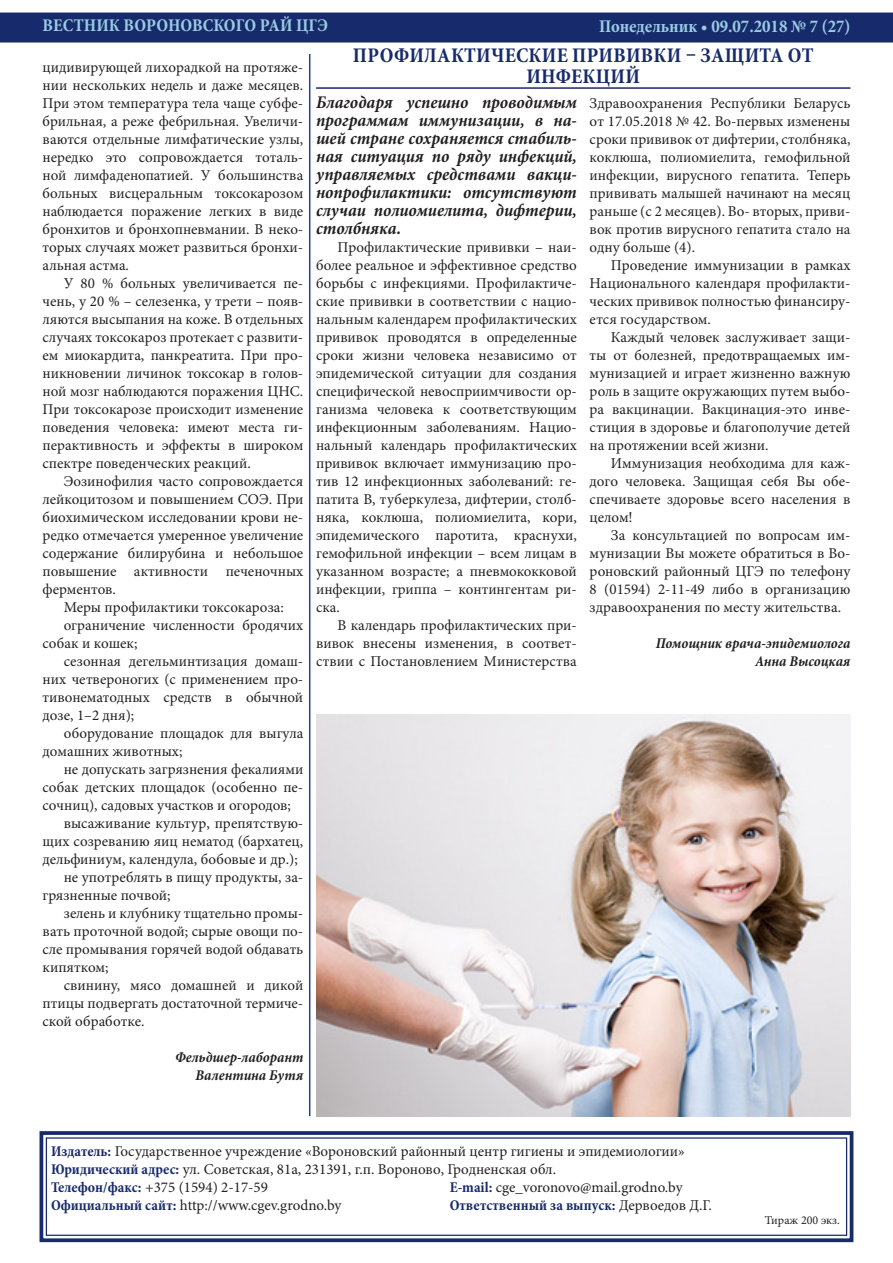
<style>
.page{position:relative;width:893px;height:1263px;background:#fff}
.page>*{position:absolute;margin:0;border:0;box-sizing:border-box;transform-origin:0 0}
.заголовок{font:700 condensed 21px/21px "Minion Pro";letter-spacing:.01em;color:#172a6c;text-align:center}
.начало{font:italic 700 condensed 18px/18px "Minion Pro";color:#231f20;text-align:justify}
.t1{font:700 condensed 18px "Minion Pro";color:#9bcce3}
.текст{font:15px/18px "Minion Pro";color:#231f20;text-align:justify}
.автор{font:italic 700 condensed 15px/18px "Minion Pro";color:#231f20;text-align:right}
.t2{font:700 condensed 15px "Minion Pro";color:#172a6c}
.t3{font:12px "Minion Pro";color:#231f20}
.s1{font-weight:700;font-stretch:condensed;color:#172a6c}
.s2{font-weight:400;font-stretch:normal;color:#231f20}
</style>
<div class="page">
<div style="left:0;top:13px;width:893px;height:30px;background:#172a6c"></div>
<svg style="left:39px;top:1131px;width:815px;height:112px"></svg>
<div style="left:46px;top:1137px;width:801px;height:99px;border:1px solid #172a6c"></div>
<hr style="left:309px;top:54px;width:1px;height:1062px;background:#253f8e">
<hr style="left:316px;top:87px;width:534px;height:2px;background:#172a6c">
<img style="left:316px;top:715px;width:534px;height:401px">
<p class="t1" style="left:43px;top:13px;width:287px">ВЕСТНИК ВОРОНОВСКОГО РАЙ ЦГЭ</p>
<p class="t1" style="left:599px;top:14px;width:253px">Понедельник • 09.07.2018 № 7 (27)</p>
<p class="текст" style="left:43px;top:58px;width:262px">цидивирующей лихорадкой на протяже&shy;нии нескольких недель и даже месяцев.<br>При этом температура тела чаще субфе&shy;брильная, а реже фебрильная. Увеличи&shy;ваются отдельные лимфатические узлы, нередко это сопровождается тоталь&shy;ной лимфаденопатией. У большинства больных висцеральным токсокарозом наблюдается поражение легких в виде бронхитов и бронхопневмании. В неко&shy;торых случаях может развиться бронхи&shy;альная астма.</p>
<p class="текст" style="left:43px;top:274px;width:262px;text-indent:21px">У 80 % больных увеличивается пе&shy;чень, у 20 % – селезенка, у трети – появ&shy;ляются высыпания на коже. В отдельных случаях токсокароз протекает с развити&shy;ем миокардита, панкреатита. При про&shy;никновении личинок токсокар в голов&shy;ной мозг наблюдаются поражения ЦНС.<br>При токсокарозе происходит изменение поведения человека: имеют места ги&shy;перактивность и эффекты в широком спектре поведенческих реакций.</p>
<p class="текст" style="left:43px;top:472px;width:262px;text-indent:21px">Эозинофилия часто сопровождается лейкоцитозом и повышением СОЭ. При биохимическом исследовании крови не&shy;редко отмечается умеренное увеличение содержание билирубина и небольшое повышение активности печеночных ферментов.</p>
<p class="текст" style="left:64px;top:598px;width:222px">Меры профилактики токсокароза:</p>
<p class="текст" style="left:43px;top:616px;width:262px;text-indent:21px">ограничение численности бродячих собак и кошек;</p>
<p class="текст" style="left:43px;top:652px;width:262px;text-indent:21px">сезонная дегельминтизация домаш&shy;них четвероногих (с применением про&shy;тивонематодных средств в обычной дозе, 1–2 дня);</p>
<p class="текст" style="left:43px;top:724px;width:262px;text-indent:21px">оборудование площадок для выгула домашних животных;</p>
<p class="текст" style="left:43px;top:760px;width:262px;text-indent:21px">не допускать загрязнения фекалиями собак детских площадок (особенно пе&shy;сочниц), садовых участков и огородов;</p>
<p class="текст" style="left:43px;top:814px;width:262px;text-indent:21px">высаживание культур, препятствую&shy;щих созреванию яиц нематод (бархатец, дельфиниум, календула, бобовые и др.);</p>
<p class="текст" style="left:43px;top:868px;width:262px;text-indent:21px">не употреблять в пищу продукты, за&shy;грязненные почвой;</p>
<p class="текст" style="left:43px;top:904px;width:262px;text-indent:21px">зелень и клубнику тщательно промы&shy;вать проточной водой; сырые овощи по&shy;сле промывания горячей водой обдавать кипятком;</p>
<p class="текст" style="left:43px;top:976px;width:262px;text-indent:21px">свинину, мясо домашней и дикой птицы подвергать достаточной термиче&shy;ской обработке.</p>
<p class="автор" style="left:175px;top:1048px;width:130px">Фельдшер-лаборант<br>Валентина Бутя</p>
<p class="заголовок" style="left:353px;top:45px;width:462px">ПРОФИЛАКТИЧЕСКИЕ ПРИВИВКИ – ЗАЩИТА ОТ<br>ИНФЕКЦИЙ</p>
<p class="начало" style="left:316px;top:93px;width:262px">Благодаря успешно проводимым программам иммунизации, в на&shy;шей стране сохраняется стабиль&shy;ная ситуация по ряду инфекций, управляемых средствами вакци&shy;нопрофилактики: отсутствуют случаи полиомиелита, дифтерии, столбняка.</p>
<p class="текст" style="left:316px;top:238px;width:262px;text-indent:21px">Профилактические прививки – наи&shy;более реальное и эффективное средство борьбы с инфекциями. Профилактиче&shy;ские прививки в соответствии с нацио&shy;нальным календарем профилактических прививок проводятся в определенные сроки жизни человека независимо от эпидемической ситуации для создания специфической невосприимчивости ор&shy;ганизма человека к соответствующим инфекционным заболеваниям. Нацио&shy;нальный календарь профилактических прививок включает иммунизацию про&shy;тив 12 инфекционных заболеваний: ге&shy;патита В, туберкулеза, дифтерии, столб&shy;няка, коклюша, полиомиелита, кори, эпидемического паротита, краснухи, гемофильной инфекции – всем лицам в указанном возрасте; а пневмококковой инфекции, гриппа – контингентам ри&shy;ска.</p>
<p class="текст" style="left:316px;top:616px;width:262px;text-indent:21px">В календарь профилактических при&shy;вивок внесены изменения, в соответ&shy;ствии с Постановлением Министерства</p>
<p class="текст" style="left:590px;top:94px;width:262px">Здравоохранения Республики Беларусь от 17.05.2018 № 42. Во-первых изменены сроки прививок от дифтерии, столбняка, коклюша, полиомиелита, гемофильной инфекции, вирусного гепатита. Теперь прививать малышей начинают на месяц раньше (с 2 месяцев). Во- вторых, приви&shy;вок против вирусного гепатита стало на одну больше (4).</p>
<p class="текст" style="left:590px;top:256px;width:262px;text-indent:21px">Проведение иммунизации в рамках Национального календаря профилакти&shy;ческих прививок полностью финансиру&shy;ется государством.</p>
<p class="текст" style="left:590px;top:328px;width:262px;text-indent:21px">Каждый человек заслуживает защи&shy;ты от болезней, предотвращаемых им&shy;мунизацией и играет жизненно важную роль в защите окружающих путем выбо&shy;ра вакцинации. Вакцинация-это инве&shy;стиция в здоровье и благополучие детей на протяжении всей жизни.</p>
<p class="текст" style="left:590px;top:454px;width:262px;text-indent:21px">Иммунизация необходима для каж&shy;дого человека. Защищая себя Вы обе&shy;спечиваете здоровье всего населения в целом!</p>
<p class="текст" style="left:590px;top:526px;width:262px;text-indent:21px">За консультацией по вопросам им&shy;мунизации Вы можете обратиться в Во&shy;роновский районный ЦГЭ по телефону 8 (01594) 2-11-49 либо в организацию здравоохранения по месту жительства.</p>
<p class="автор" style="left:656px;top:634px;width:196px">Помощник врача-эпидемиолога<br>Анна Высоцкая</p>
<p class="текст" style="left:51px;top:1142px;width:635px"><span class="s1">Издатель:</span> Государственное учреждение «Вороновский районный центр гигиены и эпидемиологии»</p>
<p class="текст" style="left:51px;top:1160px;width:507px"><span class="s1">Юридический адрес:</span> ул. Советская, 81а, 231391, г.п. Вороново, Гродненская обл.</p>
<p class="текст" style="left:51px;top:1178px;width:218px"><span class="s1">Телефон/факс:</span> +375 (1594) 2-17-59</p>
<p class="текст" style="left:51px;top:1196px;width:292px"><span class="s1">Официальный сайт:</span> http://www.cgev.grodno.by</p>
<p class="текст" style="left:450px;top:1178px;width:234px"><span class="s1">E-mail:</span> cge_voronovo@mail.grodno.by</p>
<p class="t2" style="left:450px;top:1195px;width:264px">Ответственный за выпуск: <span class="s2">Дервоедов Д.Г.</span></p>
<p class="t3" style="left:765px;top:1212px;width:76px">Тираж 200 экз.</p>
</div>
